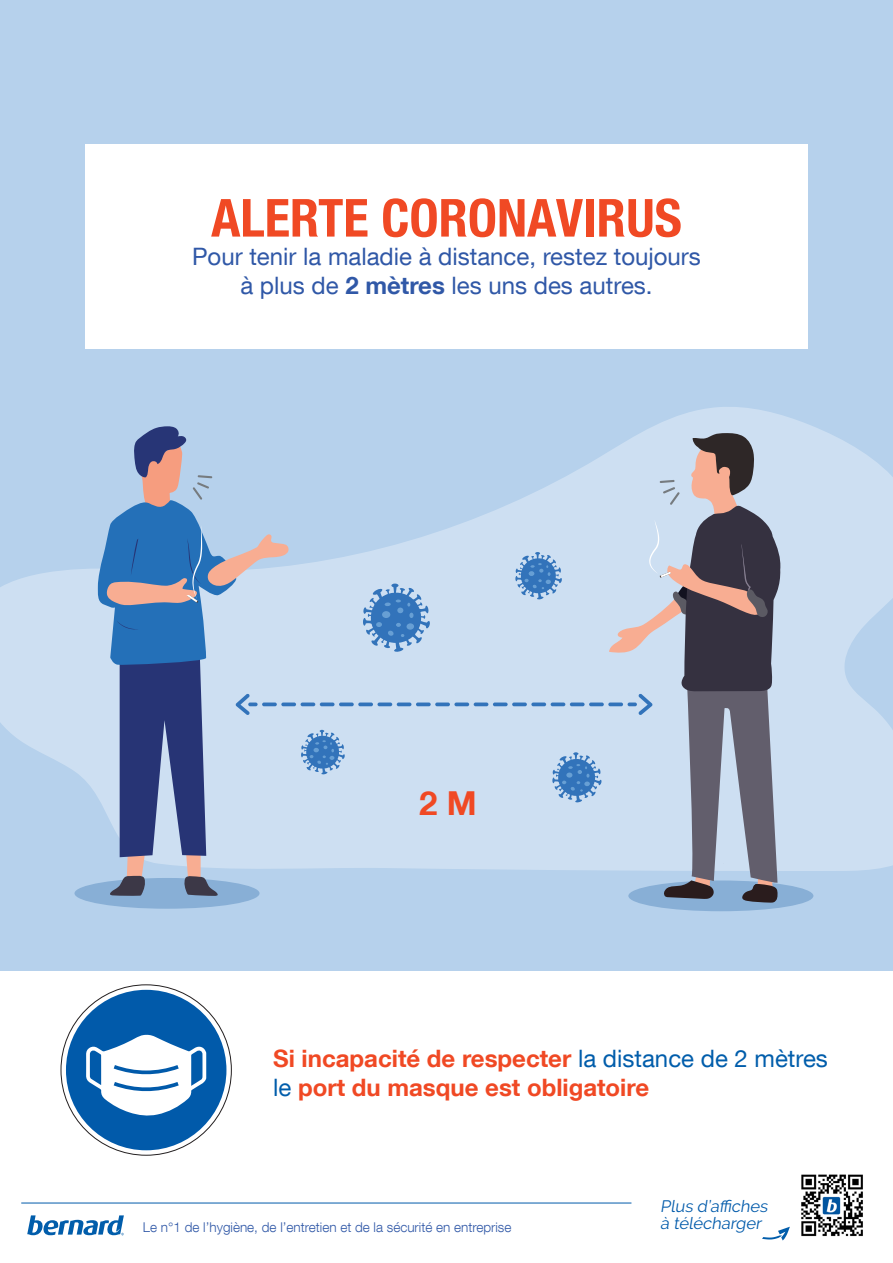
<style>
.page{position:relative;width:893px;height:1263px;background:#fff}
.page>*{position:absolute;margin:0;border:0;box-sizing:border-box;transform-origin:0 0}
.t1{font:700 condensed 52.5px "Helvetica Neue LT Com";color:#f04924}
.t2{font:700 33px "Helvetica Neue LT Com";color:#f04924}
.t3{font:24px/28.8px "Helvetica Neue LT Com";color:#3058a7;text-align:center}
.t4{font:700 24px "Helvetica Neue LT Com";color:#f04924}
.t5{font:italic 16.5px/16.5px "Raleway";color:#015aaa}
.t6{font:300 13.5px "Helvetica Neue LT Com";color:#3058a7}
.s1{font-weight:700}
.s2{font-weight:400;color:#015dab}
</style>
<div class="page">
<hr style="left:21px;top:1203px;width:610px;height:1px;background:#015aaa">
<svg style="left:27px;top:1215px;width:97px;height:20px"></svg>
<img style="left:801px;top:1174px;width:62px;height:63px">
<svg style="left:762px;top:1227px;width:28px;height:13px"></svg>
<div style="left:0;top:0;width:893px;height:971px;background:#b6d1ec"></div>
<svg style="left:0;top:407px;width:893px;height:464px;fill:#cddff2"></svg>
<div style="left:74px;top:878px;width:186px;height:31px;background:#88afd6;border-radius:50%"></div>
<div style="left:628px;top:880px;width:185px;height:31px;background:#88afd6;border-radius:50%"></div>
<svg style="left:281px;top:702px;width:15px;height:4px"></svg>
<svg style="left:301px;top:702px;width:14px;height:4px"></svg>
<svg style="left:320px;top:702px;width:15px;height:4px"></svg>
<svg style="left:339px;top:702px;width:15px;height:4px"></svg>
<svg style="left:358px;top:702px;width:15px;height:4px"></svg>
<svg style="left:377px;top:702px;width:15px;height:4px"></svg>
<svg style="left:397px;top:702px;width:14px;height:4px"></svg>
<svg style="left:416px;top:702px;width:15px;height:4px"></svg>
<svg style="left:435px;top:702px;width:15px;height:4px"></svg>
<svg style="left:454px;top:702px;width:15px;height:4px"></svg>
<svg style="left:474px;top:702px;width:14px;height:4px"></svg>
<svg style="left:493px;top:702px;width:15px;height:4px"></svg>
<svg style="left:512px;top:702px;width:15px;height:4px"></svg>
<svg style="left:531px;top:702px;width:15px;height:4px"></svg>
<svg style="left:551px;top:702px;width:14px;height:4px"></svg>
<svg style="left:570px;top:702px;width:15px;height:4px"></svg>
<svg style="left:589px;top:702px;width:15px;height:4px"></svg>
<svg style="left:363px;top:584px;width:67px;height:68px;background:#79a5d4"></svg>
<svg style="left:515px;top:552px;width:47px;height:48px;background:#7ba6d4"></svg>
<svg style="left:301px;top:730px;width:44px;height:44px;background:#79a5d4"></svg>
<svg style="left:552px;top:752px;width:50px;height:50px;background:#7ba6d4"></svg>
<svg style="left:97px;top:426px;width:192px;height:470px"></svg>
<svg style="left:609px;top:433px;width:172px;height:470px;background:#9ca1b0"></svg>
<svg style="left:61px;top:985px;width:170px;height:170px"></svg>
<div style="left:66px;top:990px;width:160px;height:160px;background:#015aaa;border-radius:50%"></div>
<svg style="left:86px;top:1034px;width:120px;height:82px"></svg>
<div style="left:85px;top:145px;width:723px;height:204px;background:#fff"></div>
<p class="t1" style="left:211px;top:186px;width:472px">ALERTE CORONAVIRUS</p>
<p class="t3" style="left:192px;top:242px;width:510px">Pour tenir la maladie à distance, restez toujours à plus de <span class="s1">2 mètres</span> les uns des autres.</p>
<p class="t2" style="left:419px;top:783px;width:59px">2 M</p>
<p class="t4" style="left:273px;top:1043px;width:556px">Si incapacité de respecter <span class="s2">la distance de 2 mètres</span></p>
<p class="t4" style="left:273px;top:1072px;width:377px"><span class="s2">le</span> port du masque est obligatoire</p>
<p class="t6" style="left:143px;top:1219px;width:370px">Le n°1 de l’hygiène, de l’entretien et de la sécurité en entreprise</p>
<p class="t5" style="left:660px;top:1198px;width:112px">Plus d’affiches à télécharger</p>
</div>
